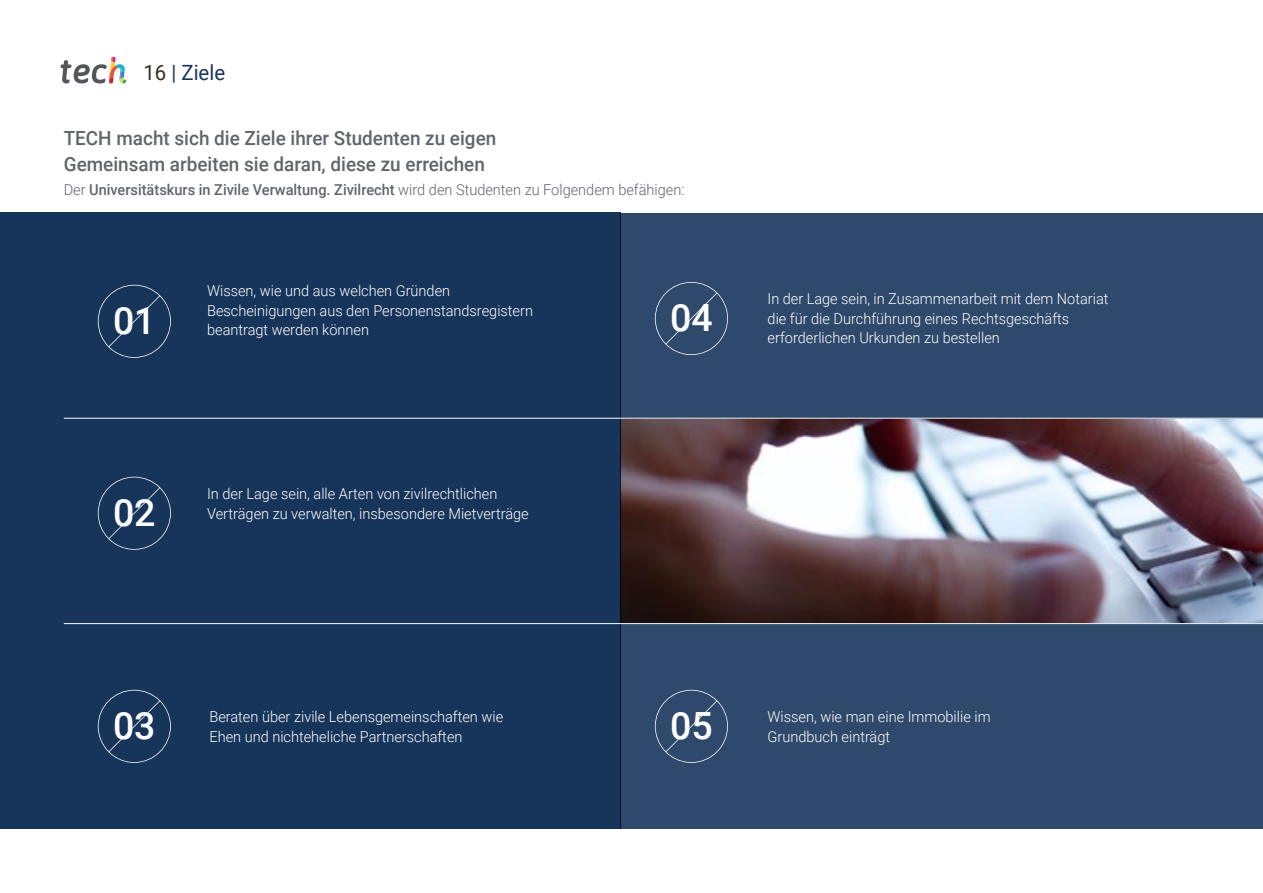
<style>
.page{position:relative;width:1263px;height:893px;background:#fff}
.page>*{position:absolute;margin:0;border:0;box-sizing:border-box;transform-origin:0 0}
.t1{font:500 37.5px "Roboto";color:#fff}
.t2{font:21px "Roboto";color:#1a355c}
.t3{font:500 19.5px/25.5px "Roboto";color:#61646a}
.t4{font:300 15px/19.5px "Roboto";color:#fff}
.t5{font:500 15px "Roboto";color:#61646a}
.s1{color:#312e20}
.s2{font-weight:300}
</style>
<div class="page">
<svg style="left:61px;top:57px;width:65px;height:27px"></svg>
<img style="left:621px;top:419px;width:642px;height:204px">
<div style="left:621px;top:623px;width:642px;height:206px;background:#2e496b"></div>
<div style="left:0;top:213px;width:621px;height:616px;background:#17355b"></div>
<div style="left:621px;top:213px;width:642px;height:205px;background:#2e496b"></div>
<svg style="left:98px;top:285px;width:73px;height:73px"></svg>
<svg style="left:98px;top:690px;width:73px;height:73px"></svg>
<svg style="left:655px;top:690px;width:73px;height:73px"></svg>
<svg style="left:98px;top:477px;width:73px;height:73px"></svg>
<svg style="left:655px;top:282px;width:73px;height:73px"></svg>
<hr style="left:64px;top:418px;width:1199px;height:1px;background:#fff">
<hr style="left:64px;top:623px;width:1199px;height:1px;background:#fff">
<h2 class="t2" style="left:144px;top:57px;width:83px"><span class="s1">16</span> | Ziele</h2>
<h3 class="t3" style="left:64px;top:125px;width:434px">TECH macht sich die Ziele ihrer Studenten zu eigen<br>Gemeinsam arbeiten sie daran, diese zu erreichen</h3>
<p class="t5" style="left:64px;top:179px;width:622px"><span class="s2">Der</span> Universitätskurs in Zivile Verwaltung. Zivilrecht <span class="s2">wird den Studenten zu Folgendem befähigen:</span></p>
<h1 class="t1" style="left:113px;top:294px;width:44px">01</h1>
<p class="t4" style="left:207px;top:280px;width:327px">Wissen, wie und aus welchen Gründen<br>Bescheinigungen aus den Personenstandsregistern</p>
<p class="t4" style="left:207px;top:319px;width:163px">beantragt werden können</p>
<h1 class="t1" style="left:670px;top:292px;width:44px">04</h1>
<p class="t4" style="left:767px;top:289px;width:342px">In der Lage sein, in Zusammenarbeit mit dem Notariat die für die Durchführung eines Rechtsgeschäfts erforderlichen Urkunden zu bestellen</p>
<p class="t4" style="left:207px;top:484px;width:292px">In der Lage sein, alle Arten von zivilrechtlichen</p>
<h1 class="t1" style="left:113px;top:486px;width:44px">02</h1>
<p class="t4" style="left:207px;top:503px;width:323px">Verträgen zu verwalten, insbesondere Mietverträge</p>
<p class="t4" style="left:209px;top:706px;width:295px">Beraten über zivile Lebensgemeinschaften wie<br>Ehen und nichteheliche Partnerschaften</p>
<h1 class="t1" style="left:113px;top:699px;width:44px">03</h1>
<h1 class="t1" style="left:670px;top:699px;width:44px">05</h1>
<p class="t4" style="left:767px;top:706px;width:225px">Wissen, wie man eine Immobilie im<br>Grundbuch einträgt</p>
</div>
